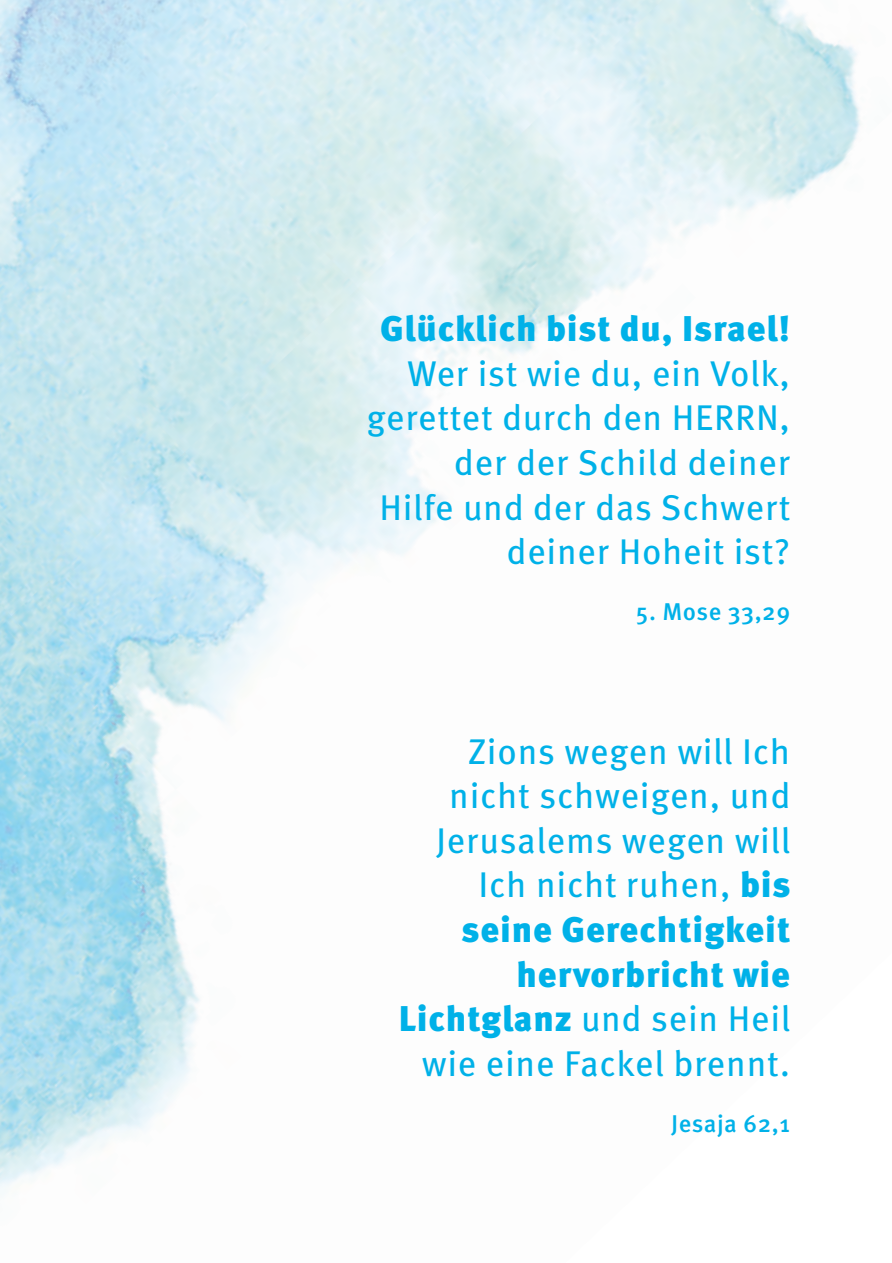
<style>
.page{position:relative;width:892px;height:1263px;background:#fff}
.page>*{position:absolute;margin:0;border:0;box-sizing:border-box;transform-origin:0 0}
.t1{font:35.7px/44.7px "Meta OT";letter-spacing:.02em;color:#00b1e8;text-align:right}
.t2{font:900 35.7px "Meta OT";letter-spacing:.02em;color:#00b1e8}
.t3{font:500 24.15px "Meta OT";letter-spacing:.02em;color:#00b1e8}
.s1{font-weight:900}
</style>
<div class="page">
<img style="left:0;top:0;width:861px;height:1189px">
<p class="t2" style="left:380px;top:307px;width:411px">Glücklich bist du, Israel!</p>
<p class="t1" style="left:366px;top:351px;width:425px">Wer ist wie du, ein Volk, gerettet durch den HERRN, der der Schild deiner<br>Hilfe und der das Schwert deiner Hoheit ist?</p>
<p class="t3" style="left:636px;top:596px;width:156px">5. Mose 33,29</p>
<p class="t1" style="left:399px;top:729px;width:393px">Zions wegen will Ich nicht schweigen, und<br>Jerusalems wegen will<br>Ich nicht ruhen, <span class="s1">bis seine Gerechtigkeit hervorbricht wie<br>Lichtglanz</span> und sein Heil wie eine Fackel brennt.</p>
<p class="t3" style="left:671px;top:1107px;width:120px">Jesaja 62,1</p>
</div>
